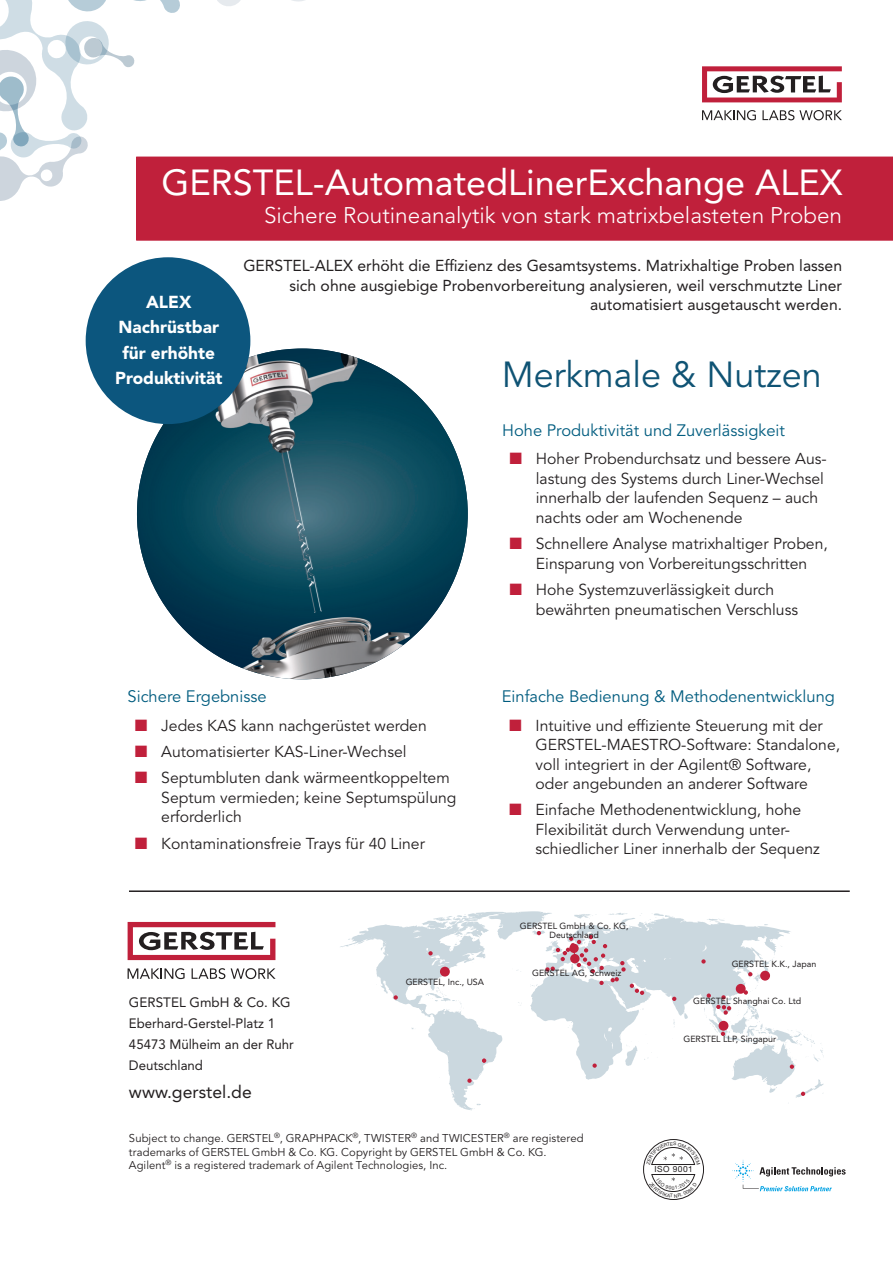
<style>
.page{position:relative;width:893px;height:1263px;background:#fff}
.page>*{position:absolute;margin:0;border:0;box-sizing:border-box;transform-origin:0 0}
.t1{font:36px "Avenir LT Std";color:#fff}
.t2{font:36px "Avenir LT Std";color:#0f5374}
.t3{font:300 22.5px "Avenir LT Std";color:#fff}
.t4{font:17.55px "Avenir LT Pro";color:#231f20}
.t5{font:900 17.25px/25.5px "Avenir LT Std";color:#fff;text-align:center}
.t6{font:16.5px "Avenir LT Std";color:#005c7f}
.t7{font:15.75px/19.5px "Avenir LT Std";color:#231f20}
.t8{font:15.75px/19.5px "Avenir LT Std";color:#231f20;text-align:right}
.t9{font:13.5px/21px "Avenir LT Pro";color:#231f20}
.t10{font:11.25px/13.5px "Avenir LT Pro";letter-spacing:.005em;color:#231f20}
.t11{font:8.85px/8.9px "Avenir LT Pro";color:#231f20;text-align:center}
.t12{font:8.4px "Helvetica Neue";letter-spacing:.05em;color:#231f20}
</style>
<div class="page">
<svg style="left:128px;top:968px;width:57px;height:11px"></svg>
<svg style="left:192px;top:968px;width:33px;height:11px"></svg>
<svg style="left:231px;top:968px;width:45px;height:11px"></svg>
<svg style="left:128px;top:922px;width:147px;height:38px"></svg>
<hr style="left:129px;top:890px;width:721px;height:2px;background:#231f20">
<div style="left:643px;top:1139px;width:61px;height:61px;border:1px solid #231f20;border-radius:50%"></div>
<svg style="left:732px;top:1160px;width:114px;height:31px"></svg>
<svg style="left:340px;top:911px;width:484px;height:199px"></svg>
<svg style="left:428px;top:951px;width:5px;height:4px"></svg>
<svg style="left:394px;top:995px;width:4px;height:4px"></svg>
<svg style="left:467px;top:1078px;width:5px;height:5px"></svg>
<svg style="left:672px;top:997px;width:4px;height:4px"></svg>
<svg style="left:701px;top:959px;width:5px;height:4px"></svg>
<svg style="left:707px;top:993px;width:4px;height:5px"></svg>
<svg style="left:716px;top:1005px;width:15px;height:10px"></svg>
<svg style="left:739px;top:987px;width:9px;height:8px"></svg>
<svg style="left:748px;top:972px;width:4px;height:4px"></svg>
<svg style="left:721px;top:1032px;width:4px;height:4px"></svg>
<svg style="left:790px;top:1064px;width:4px;height:5px"></svg>
<svg style="left:801px;top:1092px;width:4px;height:4px"></svg>
<svg style="left:592px;top:1063px;width:5px;height:5px"></svg>
<svg style="left:721px;top:995px;width:5px;height:4px"></svg>
<svg style="left:482px;top:1058px;width:4px;height:5px"></svg>
<div style="left:760px;top:971px;width:10px;height:10px;background:#c0203b;border-radius:50%"></div>
<div style="left:736px;top:984px;width:10px;height:10px;background:#c0203b;border-radius:50%"></div>
<div style="left:719px;top:1021px;width:9px;height:10px;background:#c0203b;border-radius:50%"></div>
<div style="left:440px;top:967px;width:10px;height:9px;background:#c0203b;border-radius:50%"></div>
<svg style="left:537px;top:931px;width:107px;height:64px"></svg>
<svg style="left:702px;top:110px;width:54px;height:10px"></svg>
<svg style="left:762px;top:110px;width:80px;height:10px"></svg>
<svg style="left:702px;top:66px;width:140px;height:36px"></svg>
<div style="left:136px;top:157px;width:757px;height:84px;background:#c0203b"></div>
<svg style="left:0;top:0;width:400px;height:203px"></svg>
<img style="left:137px;top:349px;width:331px;height:330px;border-radius:165px">
<div style="left:86px;top:257px;width:164px;height:167px;background:#0c567e;border-radius:50%"></div>
<svg style="left:646px;top:1142px;width:54px;height:23px"></svg>
<svg style="left:649px;top:1174px;width:48px;height:23px"></svg>
<h1 class="t1" style="left:161px;top:162px;width:682px">GERSTEL-AutomatedLinerExchange ALEX</h1>
<h2 class="t3" style="left:264px;top:202px;width:580px">Sichere Routineanalytik von stark matrixbelasteten Proben</h2>
<p class="t8" style="left:243px;top:256px;width:600px">GERSTEL-ALEX erhöht die Effizienz des Gesamtsystems. Matrixhaltige Proben lassen sich ohne ausgiebige Probenvorbereitung analysieren, weil verschmutzte Liner automatisiert ausgetauscht werden.</p>
<p class="t5" style="left:115px;top:289px;width:109px">ALEX<br>Nachrüstbar für erhöhte<br>Produktivität</p>
<h1 class="t2" style="left:502px;top:354px;width:322px">Merkmale &amp; Nutzen</h1>
<p class="t6" style="left:128px;top:687px;width:141px">Sichere Ergebnisse</p>
<p class="t7" style="left:161px;top:713px;width:290px;line-height:26.2px">Jedes KAS kann nachgerüstet werden<br>Automatisierter KAS-Liner-Wechsel<br>Septumbluten dank wärmeentkoppeltem</p>
<p class="t7" style="left:161px;top:788px;width:297px">Septum vermieden; keine Septumspülung erforderlich</p>
<p class="t7" style="left:161px;top:834px;width:265px">Kontaminationsfreie Trays für 40 Liner</p>
<p class="t6" style="left:502px;top:421px;width:284px">Hohe Produktivität und Zuverlässigkeit</p>
<p class="t7" style="left:536px;top:450px;width:292px">Hoher Probendurchsatz und bessere Aus&shy;lastung des Systems durch Liner-Wechsel innerhalb der laufenden Sequenz – auch nachts oder am Wochenende</p>
<p class="t7" style="left:536px;top:534px;width:293px">Schnellere Analyse matrixhaltiger Proben,<br>Einsparung von Vorbereitungsschritten</p>
<p class="t7" style="left:536px;top:580px;width:264px">Hohe Systemzuverlässigkeit durch bewährten pneumatischen Verschluss</p>
<p class="t6" style="left:502px;top:687px;width:335px">Einfache Bedienung &amp; Methodenentwicklung</p>
<p class="t7" style="left:535px;top:716px;width:306px">Intuitive und effiziente Steuerung mit der GERSTEL-MAESTRO-Software: Standalone, voll integriert in der Agilent® Software, oder angebunden an anderer Software</p>
<p class="t7" style="left:535px;top:801px;width:286px">Einfache Methodenentwicklung, hohe<br>Flexibilität durch Verwendung unter&shy;schiedlicher Liner innerhalb der Sequenz</p>
<p class="t11" style="left:520px;top:921px;width:110px">GERSTEL GmbH &amp; Co. KG,<br>Deutschland</p>
<p class="t11" style="left:406px;top:977px;width:80px">GERSTEL, Inc., USA</p>
<p class="t11" style="left:532px;top:969px;width:91px">GERSTEL AG, Schweiz</p>
<p class="t9" style="left:129px;top:992px;width:166px">GERSTEL GmbH &amp; Co. KG<br>Eberhard-Gerstel-Platz 1<br>45473 Mülheim an der Ruhr<br>Deutschland</p>
<p class="t4" style="left:129px;top:1081px;width:124px">www.gerstel.de</p>
<p class="t10" style="left:129px;top:1132px;width:456px">Subject to change. GERSTEL<sup>®</sup>, GRAPHPACK<sup>®</sup>, TWISTER<sup>®</sup> and TWICESTER<sup>®</sup> are registered trademarks of GERSTEL GmbH &amp; Co. KG. Copyright by GERSTEL GmbH &amp; Co. KG.<br>Agilent<sup>®</sup> is a registered trademark of Agilent Technologies, Inc.</p>
<p class="t11" style="left:732px;top:959px;width:86px">GERSTEL K.K., Japan</p>
<p class="t11" style="left:693px;top:996px;width:109px">GERSTEL Shanghai Co. Ltd</p>
<p class="t11" style="left:683px;top:1034px;width:94px">GERSTEL LLP, Singapur</p>
<p class="t12" style="left:655px;top:1164px;width:40px">ISO 9001</p>
</div>
